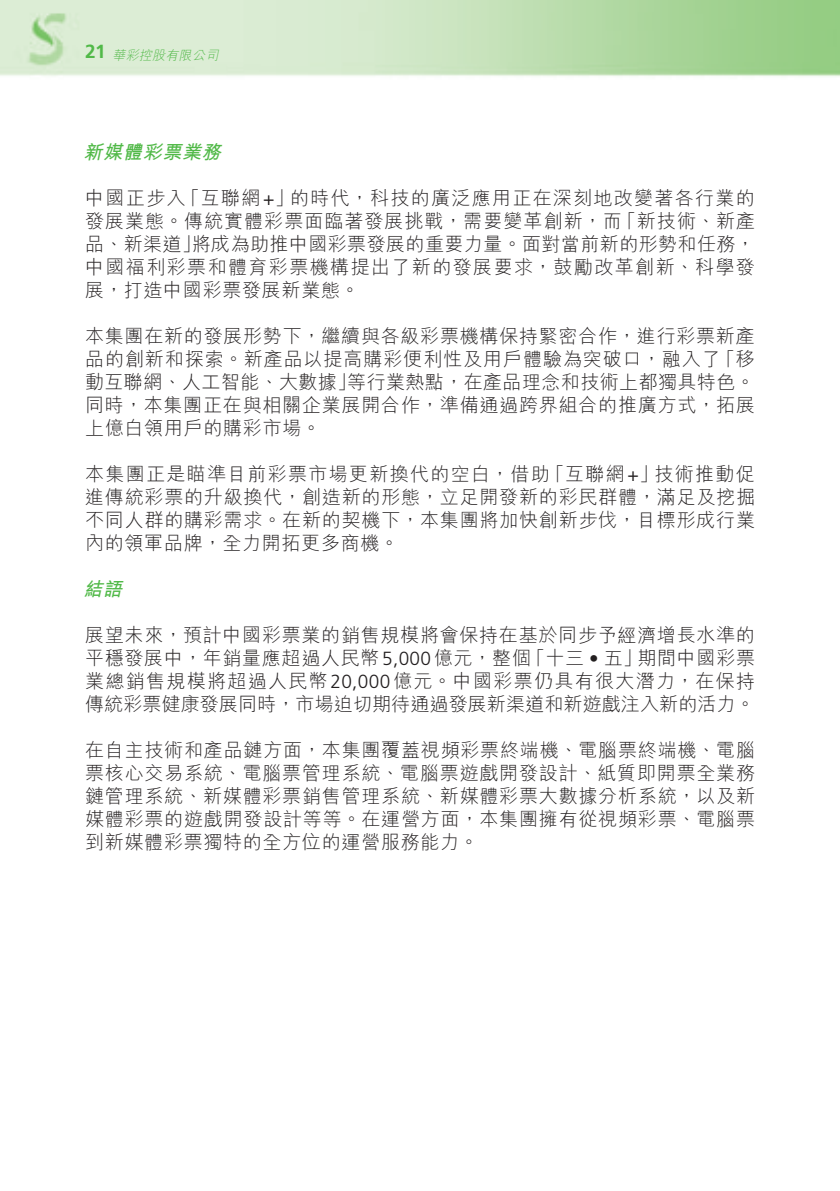
<style>
.page{position:relative;width:840px;height:1191px;background:#fff}
.page>*{position:absolute;margin:0;border:0;box-sizing:border-box;transform-origin:0 0}
.t1{font:19px/23px "M Hei HK Light B5 pc H";letter-spacing:.04em;color:#231f20;text-align:justify}
.t2{font:italic 19px "M Hei HK Bold B5 pc H";color:#51b948}
.t3{font:italic 13px "M Hei HK Light B5 pc H";color:#51b948}
.s1{font-family:"Frutiger LT Std";font-weight:700;font-style:normal;font-size:19px}
.s2{font-family:"Frutiger LT Std";font-weight:300}
</style>
<div class="page">
<img style="left:0;top:0;width:839px;height:77px">
<p class="t3" style="left:85px;top:50px;width:137px"><span class="s1">21</span> 華彩控股有限公司</p>
<p class="t2" style="left:83px;top:144px;width:139px">新媒體彩票業務</p>
<p class="t1" style="left:85px;top:189px;width:671px">中國正步入「互聯網<span class="s2">+</span>」的時代，科技的廣泛應用正在深刻地改變著各行業的發展業態。傳統實體彩票面臨著發展挑戰，需要變革創新，而「新技術、新產品、新渠道」將成為助推中國彩票發展的重要力量。面對當前新的形勢和任務，中國福利彩票和體育彩票機構提出了新的發展要求，鼓勵改革創新、科學發展，打造中國彩票發展新業態。</p>
<p class="t1" style="left:85px;top:327px;width:671px">本集團在新的發展形勢下，繼續與各級彩票機構保持緊密合作，進行彩票新產品的創新和探索。新產品以提高購彩便利性及用戶體驗為突破口，融入了「移動互聯網、人工智能、大數據」等行業熱點，在產品理念和技術上都獨具特色。同時，本集團正在與相關企業展開合作，準備通過跨界組合的推廣方式，拓展上億白領用戶的購彩市場。</p>
<p class="t1" style="left:85px;top:465px;width:671px">本集團正是瞄準目前彩票市場更新換代的空白，借助「互聯網<span class="s2">+</span>」技術推動促進傳統彩票的升級換代，創造新的形態，立足開發新的彩民群體，滿足及挖掘不同人群的購彩需求。在新的契機下，本集團將加快創新步伐，目標形成行業內的領軍品牌，全力開拓更多商機。</p>
<p class="t2" style="left:83px;top:581px;width:44px">結語</p>
<p class="t1" style="left:85px;top:626px;width:671px">展望未來，預計中國彩票業的銷售規模將會保持在基於同步予經濟增長水準的平穩發展中，年銷量應超過人民幣<span class="s2">5,000</span>億元，整個「十三 五」期間中國彩票業總銷售規模將超過人民幣<span class="s2">20,000</span>億元。中國彩票仍具有很大潛力，在保持傳統彩票健康發展同時，市場迫切期待通過發展新渠道和新遊戲注入新的活力。</p>
<p class="t1" style="left:85px;top:741px;width:671px">在自主技術和產品鏈方面，本集團覆蓋視頻彩票終端機、電腦票終端機、電腦票核心交易系統、電腦票管理系統、電腦票遊戲開發設計、紙質即開票全業務鏈管理系統、新媒體彩票銷售管理系統、新媒體彩票大數據分析系統，以及新媒體彩票的遊戲開發設計等等。在運營方面，本集團擁有從視頻彩票、電腦票到新媒體彩票獨特的全方位的運營服務能力。</p>
</div>
